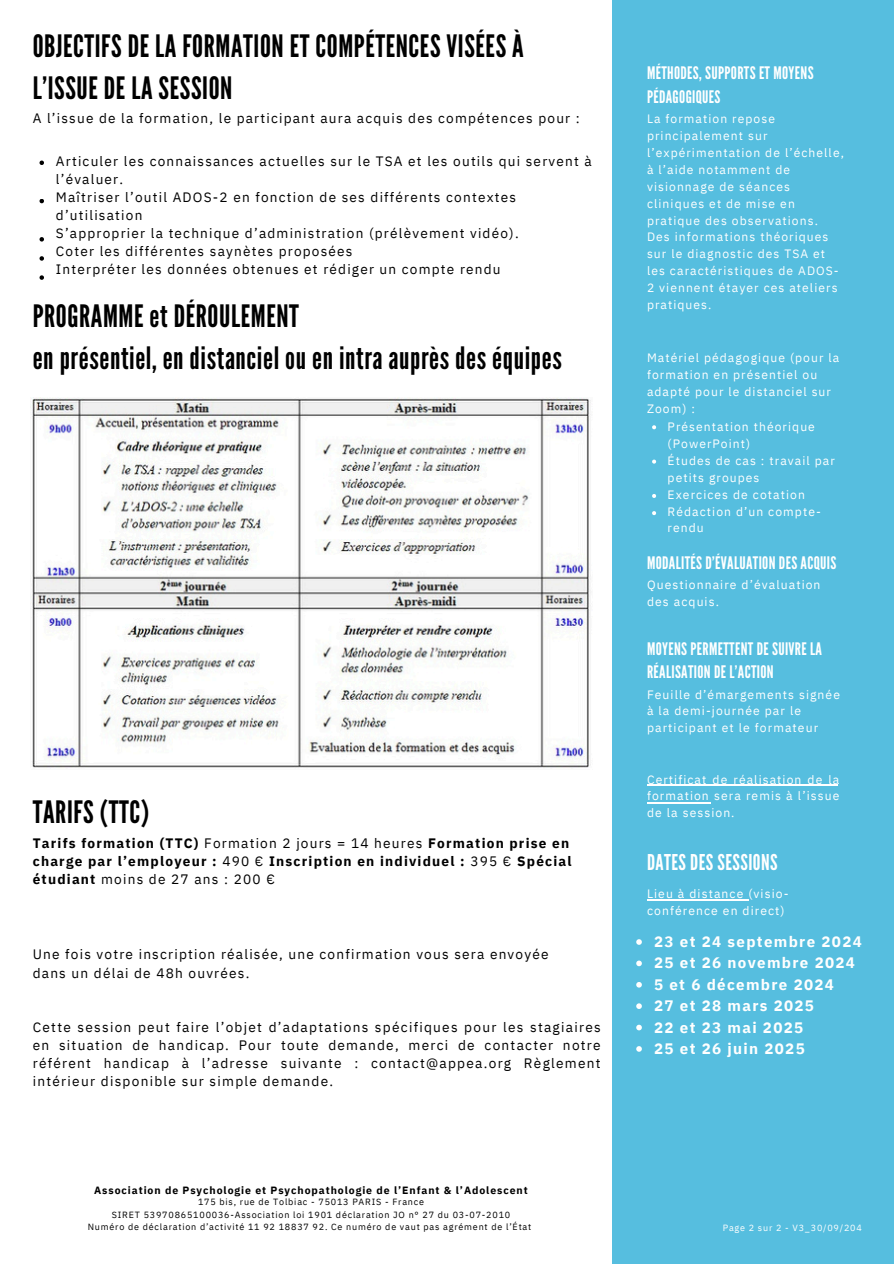
<style>
.page{position:relative;width:894px;height:1264px;background:#fff}
.page>*{position:absolute;margin:0;border:0;box-sizing:border-box;transform-origin:0 0}
.t1{font:30.75px/41.7px "League Gothic";letter-spacing:.02em;color:#000}
.t2{font:21.75px "League Gothic";letter-spacing:.02em;color:#fff}
.t3{font:17.25px/23.7px "League Gothic";letter-spacing:.02em;color:#fff}
.t4{font:700 15.15px "IBM Plex Sans";letter-spacing:.09em;color:#fff}
.t5{font:13.65px/18px "IBM Plex Sans";letter-spacing:.09em;color:#000}
.t6{font:700 13.65px/18px "IBM Plex Sans";letter-spacing:.09em;color:#000}
.t7{font:12.15px/16.8px "IBM Plex Sans";letter-spacing:.09em;color:#fff}
.t8{font:700 10.5px "IBM Plex Sans";letter-spacing:.09em;color:#000}
.t9{font:9px/12.3px "IBM Plex Sans";letter-spacing:.09em;color:#000;text-align:center}
.t10{font:9px "IBM Plex Sans";letter-spacing:.09em;color:#fff}
.s1{font-weight:400}
</style>
<div class="page">
<div style="left:612px;top:0;width:281px;height:1263px;background:#56bedf"></div>
<img style="left:31px;top:397px;width:560px;height:371px">
<svg style="left:39px;top:160px;width:5px;height:5px"></svg>
<svg style="left:39px;top:199px;width:5px;height:4px"></svg>
<svg style="left:39px;top:237px;width:5px;height:4px"></svg>
<svg style="left:39px;top:256px;width:5px;height:5px"></svg>
<svg style="left:39px;top:275px;width:5px;height:5px"></svg>
<hr style="left:647px;top:784px;width:189px;height:1px;background:#fff">
<hr style="left:647px;top:899px;width:101px;height:1px;background:#fff">
<hr style="left:647px;top:802px;width:63px;height:1px;background:#fff">
<svg style="left:652px;top:425px;width:4px;height:4px"></svg>
<svg style="left:652px;top:459px;width:4px;height:4px"></svg>
<svg style="left:652px;top:494px;width:4px;height:4px"></svg>
<svg style="left:652px;top:511px;width:4px;height:4px"></svg>
<svg style="left:636px;top:939px;width:5px;height:5px"></svg>
<svg style="left:636px;top:960px;width:5px;height:6px"></svg>
<svg style="left:636px;top:982px;width:5px;height:5px"></svg>
<svg style="left:636px;top:1003px;width:5px;height:5px"></svg>
<svg style="left:636px;top:1024px;width:5px;height:6px"></svg>
<svg style="left:636px;top:1046px;width:5px;height:5px"></svg>
<p class="t1" style="left:33px;top:26px;width:492px">OBJECTIFS DE LA FORMATION ET COMPÉTENCES VISÉES À<br>L’ISSUE DE LA SESSION</p>
<p class="t5" style="left:33px;top:108px;width:548px">A l’issue de la formation, le participant aura acquis des compétences pour :</p>
<h5 class="t5" style="left:56px;top:151px;width:537px">Articuler les connaissances actuelles sur le TSA et les outils qui servent à l’évaluer.<br>Maîtriser l’outil ADOS-2 en fonction de ses différents contextes d’utilisation<br>S’approprier la technique d’administration (prélèvement vidéo).<br>Coter les différentes saynètes proposées<br>Interpréter les données obtenues et rédiger un compte rendu</h5>
<p class="t1" style="left:33px;top:296px;width:530px">PROGRAMME et DÉROULEMENT<br>en présentiel, en distanciel ou en intra auprès des équipes</p>
<h1 class="t1" style="left:33px;top:792px;width:118px">TARIFS (TTC)</h1>
<h1 class="t6" style="left:33px;top:834px;width:540px">Tarifs formation (TTC) <span class="s1">Formation 2 jours = 14 heures</span> Formation prise en charge par l’employeur : <span class="s1">490 €</span> Inscription en individuel : <span class="s1">395 €</span> Spécial étudiant <span class="s1">moins de 27 ans : 200 €</span></h1>
<h5 class="t5" style="left:33px;top:945px;width:517px">Une fois votre inscription réalisée, une confirmation vous sera envoyée dans un délai de 48h ouvrées.</h5>
<h5 class="t5" style="left:33px;top:1017px;width:569px;text-align:justify">Cette session peut faire l’objet d’adaptations spécifiques pour les stagiaires en situation de handicap. Pour toute demande, merci de contacter notre référent handicap à l’adresse suivante : contact@appea.org Règlement intérieur disponible sur simple demande.</h5>
<p class="t8" style="left:94px;top:1183px;width:435px">Association de Psychologie et Psychopathologie de l’Enfant &amp; l’Adolescent</p>
<p class="t9" style="left:88px;top:1195px;width:445px">175 bis, rue de Tolbiac - 75013 PARIS - France<br>SIRET 53970865100036-Association loi 1901 déclaration JO n° 27 du 03-07-2010<br>Numéro de déclaration d’activité 11 92 18837 92. Ce numéro de vaut pas agrément de l’État</p>
<h3 class="t3" style="left:646px;top:62px;width:168px">MÉTHODES, SUPPORTS ET MOYENS<br>PÉDAGOGIQUES</h3>
<h3 class="t7" style="left:646px;top:110px;width:198px">La formation repose principalement sur l’expérimentation de l’échelle, à l’aide notamment de visionnage de séances cliniques et de mise en pratique des observations.<br>Des informations théoriques sur le diagnostic des TSA et les caractéristiques de ADOS-<br>2 viennent étayer ces ateliers pratiques.</h3>
<p class="t7" style="left:646px;top:349px;width:194px">Matériel pédagogique (pour la formation en présentiel ou adapté pour le distanciel sur<br>Zoom) :</p>
<p class="t7" style="left:667px;top:418px;width:169px">Présentation théorique (PowerPoint)<br>Études de cas : travail par petits groupes<br>Exercices de cotation<br>Rédaction d’un compte&shy;rendu</p>
<h3 class="t3" style="left:646px;top:551px;width:191px">MODALITÉS D’ÉVALUATION DES ACQUIS</h3>
<h3 class="t7" style="left:646px;top:576px;width:175px">Questionnaire d’évaluation des acquis.</h3>
<h3 class="t3" style="left:646px;top:637px;width:176px">MOYENS PERMETTENT DE SUIVRE LA<br>RÉALISATION DE L’ACTION</h3>
<h3 class="t7" style="left:646px;top:685px;width:194px">Feuille d’émargements signée à la demi-journée par le participant et le formateur</h3>
<h5 class="t7" style="left:647px;top:770px;width:194px;text-align:justify">Certificat de réalisation de la formation sera remis à l’issue de la session.</h5>
<h5 class="t2" style="left:646px;top:850px;width:132px">DATES DES SESSIONS</h5>
<h5 class="t7" style="left:647px;top:884px;width:143px">Lieu à distance (visio&shy;conférence en direct)</h5>
<h2 class="t4" style="left:654px;top:931px;width:209px">23 et 24 septembre 2024</h2>
<h5 class="t4" style="left:654px;top:952px;width:202px">25 et 26 novembre 2024</h5>
<p class="t4" style="left:654px;top:974px;width:181px">5 et 6 décembre 2024</p>
<p class="t4" style="left:654px;top:995px;width:161px">27 et 28 mars 2025</p>
<p class="t4" style="left:654px;top:1017px;width:151px">22 et 23 mai 2025</p>
<p class="t4" style="left:654px;top:1038px;width:152px">25 et 26 juin 2025</p>
<p class="t10" style="left:722px;top:1221px;width:141px">Page 2 sur 2 - V3_30/09/204</p>
</div>
